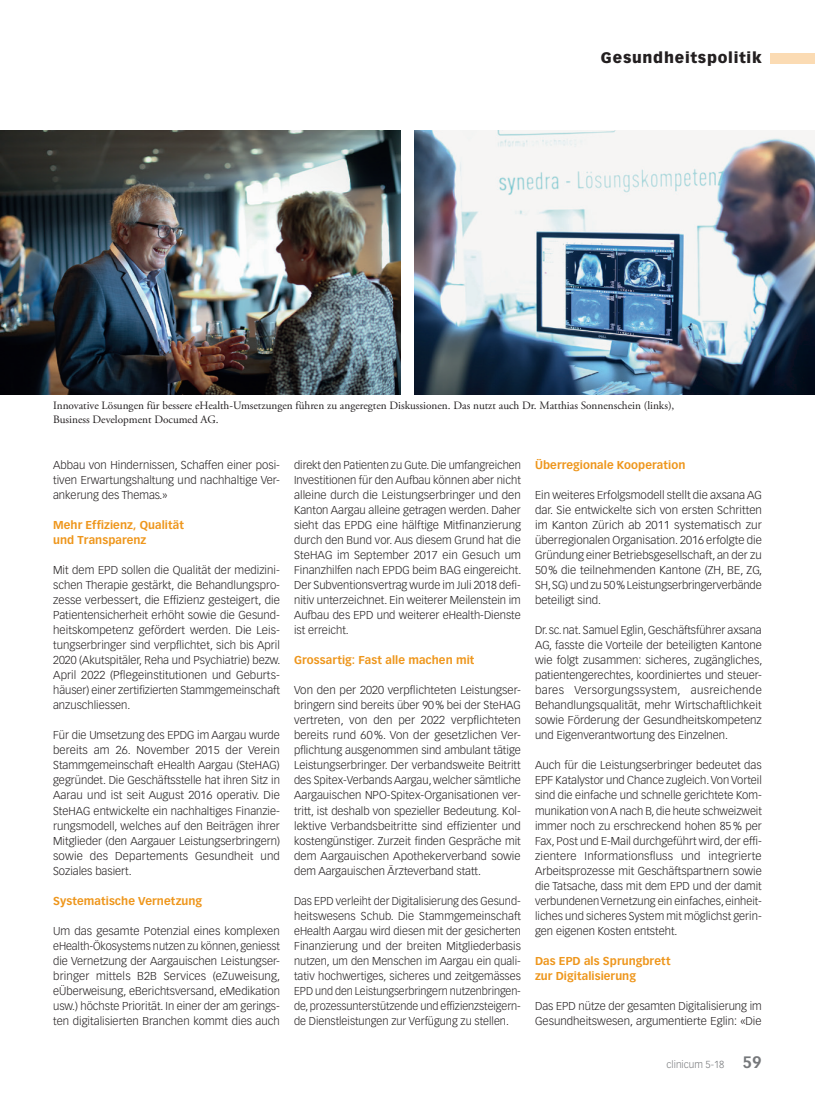
<style>
.page{position:relative;width:815px;height:1099px;background:#fff}
.page>*{position:absolute;margin:0;border:0;box-sizing:border-box;transform-origin:0 0}
.t1{font:900 15px "Vectora LT Std";letter-spacing:.05em;color:#231f20}
.Lauftext{font:300 11.25px/15px "Vectora LT Std";color:#231f20;text-align:justify}
.Legende{font:11.25px/13.5px "Adobe Garamond Pro";color:#231f20}
.ZT_GP{font:700 11.25px/15px "Vectora LT Std";letter-spacing:.005em;color:#ee961c}
.t2{font:300 10px "Vectora LT Std";color:#76787b}
.s1{font-weight:700;font-size:16.25px}
</style>
<div class="page">
<div style="left:770px;top:53px;width:45px;height:10px;background:#fbdbb3"></div>
<img style="left:0;top:130px;width:400px;height:264px">
<img style="left:415px;top:130px;width:400px;height:264px">
<h1 class="t1" style="left:601px;top:49px;width:162px">Gesundheitspolitik</h1>
<p class="Legende" style="left:53px;top:399px;width:623px">Innovative Lösungen für bessere eHealth-Umsetzungen führen zu angeregten Diskussionen. Das nutzt auch Dr. Matthias Sonnenschein (links),<br>Business Development Documed AG.</p>
<p class="Lauftext" style="left:53px;top:458px;width:228px">Abbau von Hindernissen, Schaffen einer posi&shy;tiven Erwartungshaltung und nachhaltige Ver&shy;ankerung des Themas.»</p>
<p class="ZT_GP" style="left:53px;top:518px;width:132px">Mehr Effizienz, Qualität und Transparenz</p>
<p class="Lauftext" style="left:53px;top:563px;width:229px;text-align:left">Mit dem EPD sollen die Qualität der medizini&shy;schen Therapie gestä rkt, die Behandlungspro&shy;zesse verbessert, die Effizienz gesteigert, die Patientensicherheit erhöht sowie die Gesund&shy;heitskompetenz gefördert werden. Die Leis&shy;tungserbringer sind verpflichtet, sich bis April 2020 (Akutspitä ler, Reha und Psychiatrie) bezw.<br>April 2022 (Pflegeinstitutionen und Geburts&shy;hä user) einer zertifizierten Stammgemeinschaft anzuschliessen.</p>
<p class="Lauftext" style="left:53px;top:728px;width:228px">Fü r die Umsetzung des EPDG im Aargau wurde bereits am 26. November 2015 der Verein Stammgemeinschaft eHealth Aargau (SteHAG) gegrü ndet. Die Geschäftsstelle hat ihren Sitz in Aarau und ist seit August 2016 operativ. Die SteHAG entwickelte ein nachhaltiges Finanzie&shy;rungsmodell, welches auf den Beiträgen ihrer Mitglieder (den Aargauer Leistungserbringern) sowie des Departements Gesundheit und Soziales basiert.</p>
<p class="ZT_GP" style="left:53px;top:893px;width:151px">Systematische Vernetzung</p>
<p class="Lauftext" style="left:53px;top:923px;width:229px">Um das gesamte Potenzial eines komplexen eHealth-Ökosystems nutzen zu können, geniesst die Vernetzung der Aargauischen Leistungser&shy;bringer mittels B2B Services (eZuweisung, eÜ berweisung, eBerichtsversand, eMedikation usw.) höchste Priorität. In einer der am gerings&shy;ten digitalisierten Branchen kommt dies auch</p>
<p class="Lauftext" style="left:294px;top:458px;width:229px">direkt den Patienten zu Gute. Die umfangreichen Investitionen fü r den Aufbau können aber nicht alleine durch die Leistungserbringer und den Kanton Aargau alleine getragen werden. Daher sieht das EPDG eine hä lftige Mitfinanzierung durch den Bund vor. Aus diesem Grund hat die SteHAG im September 2017 ein Gesuch um Finanzhilfen nach EPDG beim BAG eingereicht.<br>Der Subventionsvertrag wurde im Juli 2018 defi&shy;nitiv unterzeichnet. Ein weiterer Meilenstein im Aufbau des EPD und weiterer eHealth-Dienste ist erreicht.</p>
<p class="ZT_GP" style="left:294px;top:653px;width:182px">Grossartig: Fast alle machen mit</p>
<p class="Lauftext" style="left:294px;top:683px;width:228px">Von den per 2020 verpflichteten Leistungser&shy;bringern sind bereits ü ber 90% bei der SteHAG vertreten, von den per 2022 verpflichteten bereits rund 60%. Von der gesetzlichen Ver&shy;pflichtung ausgenommen sind ambulant tätige Leistungserbringer. Der verbandsweite Beitritt des Spitex-Verbands Aargau, welcher sä mtliche Aargauischen NPO-Spitex-Organisationen ver&shy;tritt, ist deshalb von spezieller Bedeutung. Kol&shy;lektive Verbandsbeitritte sind effizienter und kostengü nstiger. Zurzeit finden Gespräche mit dem Aargauischen Apothekerverband sowie dem Aargauischen Ärzteverband statt.</p>
<p class="Lauftext" style="left:294px;top:893px;width:228px">Das EPD verleiht der Digitalisierung des Gesund&shy;heitswesens Schub. Die Stammgemeinschaft eHealth Aargau wird diesen mit der gesicherten Finanzierung und der breiten Mitgliederbasis nutzen, um den Menschen im Aargau ein quali&shy;tativ hochwertiges, sicheres und zeitgemässes EPD und den Leistungserbringern nutzenbringen&shy;de, prozessunterstützende und effizienzsteigern&shy;de Dienstleistungen zur Verfügung zu stellen.</p>
<p class="ZT_GP" style="left:535px;top:458px;width:152px">Überregionale Kooperation</p>
<p class="Lauftext" style="left:535px;top:488px;width:229px">Ein weiteres Erfolgsmodell stellt die axsana AG dar. Sie entwickelte sich von ersten Schritten im Kanton Zü rich ab 2011 systematisch zur ü berregionalen Organisation. 2016 erfolgte die Grü ndung einer Betriebsgesellschaft, an der zu 50% die teilnehmenden Kantone (ZH, BE, ZG, SH, SG) und zu 50% Leistungserbringerverbä nde beteiligt sind.</p>
<p class="Lauftext" style="left:535px;top:623px;width:229px">Dr.sc.nat. Samuel Eglin, Geschäftsführer axsana AG, fasste die Vorteile der beteiligten Kantone wie folgt zusammen: sicheres, zugä ngliches, patientengerechtes, koordiniertes und steuer&shy;bares Versorgungssystem, ausreichende Behandlungsqualität, mehr Wirtschaftlichkeit sowie Förderung der Gesundheitskompetenz und Eigenverantwortung des Einzelnen.</p>
<p class="Lauftext" style="left:535px;top:758px;width:228px">Auch für die Leistungserbringer bedeutet das EPF Katalystor und Chance zugleich. Von Vorteil sind die einfache und schnelle gerichtete Kom&shy;munikation von A nach B, die heute schweizweit immer noch zu erschreckend hohen 85% per Fax, Post und E-Mail durchgeführt wird, der effi&shy;zientere Informationsfluss und integrierte Arbeitsprozesse mit Geschäftspartnern sowie die Tatsache, dass mit dem EPD und der damit verbundenen Vernetzung ein einfaches, einheit&shy;liches und sicheres System mit möglichst gerin&shy;gen eigenen Kosten entsteht.</p>
<p class="ZT_GP" style="left:535px;top:953px;width:137px">Das EPD als Sprungbrett zur Digitalisierung</p>
<p class="Lauftext" style="left:535px;top:998px;width:228px">Das EPD nütze der gesamten Digitalisierung im<br>Gesundheitswesen, argumentierte Eglin: «Die</p>
<p class="t2" style="left:667px;top:1058px;width:97px">clinicum 5-18 <span class="s1">59</span></p>
</div>
